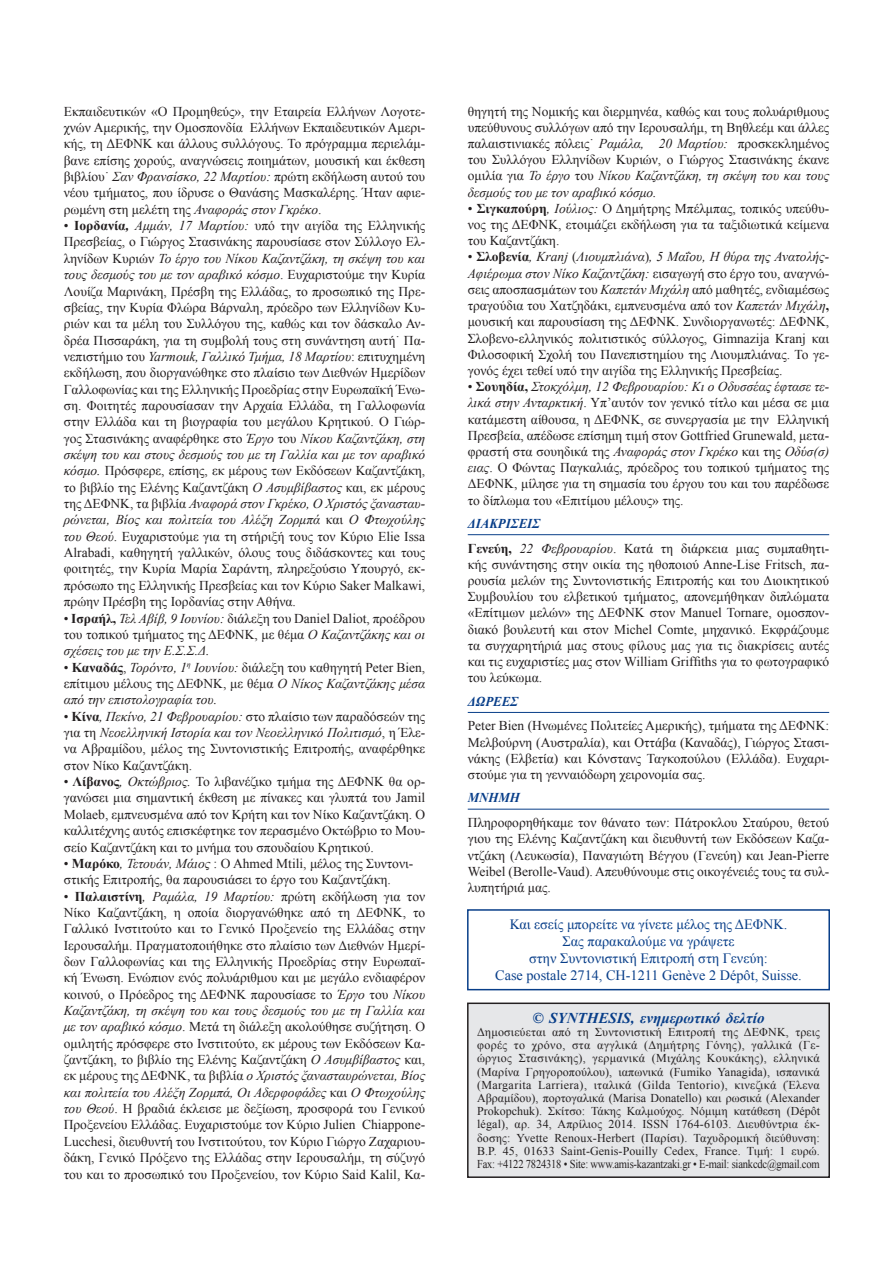
<style>
.page{position:relative;width:893px;height:1263px;background:#fff}
.page>*{position:absolute;margin:0;border:0;box-sizing:border-box;transform-origin:0 0}
.t1{font:italic 700 15px "Times New Roman";color:#083e89}
.t2{font:14.25px/17.1px "Times New Roman";color:#083e89;text-align:center}
.t3{font:13.5px/16.4px "Times New Roman";color:#231f20;text-align:justify}
.t4{font:italic 13.5px/16.4px "Times New Roman";color:#231f20;text-align:justify}
.t5{font:italic 700 13.5px "Times New Roman";color:#083e89;scale:.95 1}
.t6{font:12px/13.2px "Times New Roman";letter-spacing:-.02em;color:#231f20;text-align:justify}
.s1{font-style:italic}
.s2{font-weight:700}
.s3{font-weight:700;font-style:italic}
.s4{font-style:normal}
.s5{font-weight:700;font-style:normal}
.s6{font-weight:700;font-style:italic;color:#083e89}
</style>
<div class="page">
<hr style="left:468px;top:534px;width:361px;height:1px;background:#083e89">
<hr style="left:468px;top:712px;width:361px;height:1px;background:#083e89">
<hr style="left:468px;top:809px;width:361px;height:1px;background:#083e89">
<div style="left:468px;top:1003px;width:361px;height:174px;background:#e6e7e9"></div>
<div style="left:467px;top:1002px;width:363px;height:176px;border:2px solid #231f20"></div>
<div style="left:467px;top:909px;width:363px;height:81px;border:2px solid #083e89"></div>
<p class="t3" style="left:64px;top:103px;width:363px">Εκπαιδευτικών «Ο Προμηθεύς», την Εταιρεία Ελλήνων Λογοτε&shy;χνών Αμερικής, την Ομοσπονδία Ελλήνων Εκπαιδευτικών Αμερι&shy;κής, τη ΔΕΦΝΚ και άλλους συλλόγους. Το πρόγραμμα περιελάμ&shy;βανε επίσης χορούς, αναγνώσεις ποιημάτων, μουσική και έκθεση βιβλίου˙ <span class="s1">Σαν Φρανσίσκο, 22 Μαρτίου:</span> πρώτη εκδήλωση αυτού του νέου τμήματος, που ίδρυσε ο Θανάσης Μασκαλέρης. Ήταν αφιε&shy;ρωμένη στη μελέτη της <span class="s1">Αναφοράς στον Γκρέκο</span>.</p>
<p class="t3" style="left:64px;top:217px;width:363px">• <span class="s2">Ιορδανία</span><span class="s3">,</span> <span class="s1">Αμμάν, 17 Μαρτίου:</span> υπό την αιγίδα της Ελληνικής Πρεσβείας, ο Γιώργος Στασινάκης παρουσίασε στον Σύλλογο Ελ&shy;ληνίδων Κυριών <span class="s1">Το έργο του Νίκου Καζαντζάκη, τη σκέψη του και τους δεσμούς του με τον αραβικό κόσμο</span>. Ευχαριστούμε την Κυρία Λουίζα Μαρινάκη, Πρέσβη της Ελλάδας, το προσωπικό της Πρε&shy;σβείας, την Κυρία Φλώρα Βάρναλη, πρόεδρο των Ελληνίδων Κυ&shy;ριών και τα μέλη του Συλλόγου της, καθώς και τον δάσκαλο Αν&shy;δρέα Πισσαράκη, για τη συμβολή τους στη συνάντηση αυτή˙ Πα&shy;νεπιστήμιο του <span class="s1">Yarmouk, Γαλλικό Τμήμα, 18 Μαρτίου</span>: επιτυχημένη εκδήλωση, που διοργανώθηκε στο πλαίσιο των Διεθνών Ημερίδων Γαλλοφωνίας και της Ελληνικής Προεδρίας στην Ευρωπαϊκή Ένω&shy;ση. Φοιτητές παρουσίασαν την Αρχαία Ελλάδα, τη Γαλλοφωνία στην Ελλάδα και τη βιογραφία του μεγάλου Κρητικού. Ο Γιώρ&shy;γος Στασινάκης αναφέρθηκε στο <span class="s1">Έργο</span> του <span class="s1">Νίκου Καζαντζάκη, στη σκέψη του και στους δεσμούς του με τη Γαλλία και με τον αραβικό κόσμο.</span> Πρόσφερε, επίσης, εκ μέρους των Εκδόσεων Καζαντζάκη, το βιβλίο της Ελένης Καζαντζάκη <span class="s1">Ο Ασυμβίβαστος</span> και, εκ μέρους της ΔΕΦΝΚ, τα βιβλία <span class="s1">Αναφορά στον Γκρέκο, Ο Χριστός ξανασταυ&shy;ρώνεται, Βίος και πολιτεία του Αλέξη Ζορμπά</span> και <span class="s1">Ο Φτωχούλης του Θεού</span>. Ευχαριστούμε για τη στήριξή τους τον Κύριο Elie Issa Alrabadi, καθηγητή γαλλικών, όλους τους διδάσκοντες και τους φοιτητές, την Κυρία Μαρία Σαράντη, πληρεξούσιο Υπουργό, εκ&shy;πρόσωπο της Ελληνικής Πρεσβείας και τον Κύριο Saker Malkawi, πρώην Πρέσβη της Ιορδανίας στην Αθήνα.</p>
<p class="t3" style="left:64px;top:610px;width:363px">• <span class="s2">Ισραήλ,</span> <span class="s1">Τελ Αβίβ, 9 Ιουνίου:</span> διάλεξη του Daniel Daliot, προέδρου του τοπικού τμήματος της ΔΕΦΝΚ, με θέμα <span class="s1">Ο Καζαντζάκης και οι σχέσεις του με την Ε.Σ.Σ.Δ.</span></p>
<p class="t4" style="left:64px;top:659px;width:363px"><span class="s4">•</span> <span class="s5">Καναδάς</span><span class="s4">,</span> Τορόντο, 1<sup>η</sup> Ιουνίου: <span class="s4">διάλεξη του καθηγητή Peter Bien, επίτιμου μέλους της ΔΕΦΝΚ, με θέμα</span> Ο Νίκος Καζαντζάκης μέσα από την επιστολογραφία του.</p>
<p class="t3" style="left:64px;top:708px;width:363px">• <span class="s2">Κίνα</span><span class="s1">, Πεκίνο, 21 Φεβρουαρίου:</span> στο πλαίσιο των παραδόσεών της για τη <span class="s1">Νεοελληνική Ιστορία και τον Νεοελληνικό Πολιτισμό</span>, η Έλε&shy;να Αβραμίδου, μέλος της Συντονιστικής Επιτροπής, αναφέρθηκε στον Νίκο Καζαντζάκη.</p>
<p class="t3" style="left:64px;top:773px;width:363px">• <span class="s2">Λίβανος</span><span class="s1">, Οκτώβριος.</span> Το λιβανέζικο τμήμα της ΔΕΦΝΚ θα ορ&shy;γανώσει μια σημαντική έκθεση με πίνακες και γλυπτά του Jamil Molaeb, εμπνευσμένα από τον Κρήτη και τον Νίκο Καζαντζάκη. Ο καλλιτέχνης αυτός επισκέφτηκε τον περασμένο Οκτώβριο το Μου&shy;σείο Καζαντζάκη και το μνήμα του σπουδαίου Κρητικού.</p>
<p class="t3" style="left:64px;top:855px;width:351px">• <span class="s2">Μαρόκο</span><span class="s1">, Τετουάν, Μάιος</span> : Ο Ahmed Mtili, μέλος της Συντονι&shy;στικής Επιτροπής, θα παρουσιάσει το έργο του Καζαντζάκη.</p>
<p class="t3" style="left:64px;top:888px;width:363px">• <span class="s2">Παλαιστίνη</span><span class="s1">, Ραμάλα, 19 Μαρτίου:</span> πρώτη εκδήλωση για τον Νίκο Καζαντζάκη, η οποία διοργανώθηκε από τη ΔΕΦΝΚ, το Γαλλικό Ινστιτούτο και το Γενικό Προξενείο της Ελλάδας στην Ιερουσαλήμ. Πραγματοποιήθηκε στο πλαίσιο των Διεθνών Ημερί&shy;δων Γαλλοφωνίας και της Ελληνικής Προεδρίας στην Ευρωπαϊ&shy;κή Ένωση. Ενώπιον ενός πολυάριθμου και με μεγάλο ενδιαφέρον κοινού, ο Πρόεδρος της ΔΕΦΝΚ παρουσίασε το <span class="s1">Έργο</span> του <span class="s1">Νίκου Καζαντζάκη, τη σκέψη του και τους δεσμούς του με τη Γαλλία και με τον αραβικό κόσμο</span>. Μετά τη διάλεξη ακολούθησε συζήτηση. Ο ομιλητής πρόσφερε στο Ινστιτούτο, εκ μέρους των Εκδόσεων Κα&shy;ζαντζάκη, το βιβλίο της Ελένης Καζαντζάκη <span class="s1">Ο Ασυμβίβαστος</span> και, εκ μέρους της ΔΕΦΝΚ, τα βιβλία <span class="s1">ο Χριστός ξανασταυρώνεται, Βίος και πολιτεία του Αλέξη Ζορμπά, Οι Αδερφοφάδες</span> και <span class="s1">Ο Φτωχούλης του Θεού</span>. Η βραδιά έκλεισε με δεξίωση, προσφορά του Γενικού Προξενείου Ελλάδας. Ευχαριστούμε τον Κύριο Julien Chiappone-Lucchesi, διευθυντή του Ινστιτούτου, τον Κύριο Γιώργο Ζαχαριου&shy;δάκη, Γενικό Πρόξενο της Ελλάδας στην Ιερουσαλήμ, τη σύζυγό του και το προσωπικό του Προξενείου, τον Κύριο Said Kalil, Κα-</p>
<p class="t3" style="left:468px;top:103px;width:363px">θηγητή της Νομικής και διερμηνέα, καθώς και τους πολυάριθμους υπεύθυνους συλλόγων από την Ιερουσαλήμ, τη Βηθλεέμ και άλλες παλαιστινιακές πόλεις˙ <span class="s1">Ραμάλα, 20 Μαρτίου:</span> προσκεκλημένος του Συλλόγου Ελληνίδων Κυριών, ο Γιώργος Στασινάκης έκανε ομιλία για <span class="s1">Το έργο</span> του <span class="s1">Νίκου Καζαντζάκη, τη σκέψη του και τους δεσμούς του με τον αραβικό κόσμο.</span></p>
<p class="t3" style="left:468px;top:200px;width:363px">• <span class="s2">Σιγκαπούρη</span><span class="s1">, Ιούλιος:</span> Ο Δημήτρης Μπέλμπας, τοπικός υπεύθυ&shy;νος της ΔΕΦΝΚ, ετοιμάζει εκδήλωση για τα ταξιδιωτικά κείμενα του Καζαντζάκη.</p>
<p class="t3" style="left:468px;top:249px;width:363px">• <span class="s2">Σλοβενία</span><span class="s1">, Kranj</span> (<span class="s1">Λιουμπλιάνα</span>)<span class="s1">, 5 Μαΐου, Η θύρα της Ανατολής-Αφιέρωμα στον Νίκο Καζαντζάκη:</span> εισαγωγή στο έργο του, αναγνώ&shy;σεις αποσπασμάτων του <span class="s1">Καπετάν Μιχάλη</span> από μαθητές, ενδιαμέσως τραγούδια του Χατζηδάκι, εμπνευσμένα από τον <span class="s1">Καπετάν Μιχάλη</span><span class="s2">, </span>μουσική και παρουσίαση της ΔΕΦΝΚ. Συνδιοργανωτές: ΔΕΦΝΚ, Σλοβενο-ελληνικός πολιτιστικός σύλλογος, Gimnazija Kranj και Φιλοσοφική Σχολή του Πανεπιστημίου της Λιουμπλιάνας. Το γε&shy;γονός έχει τεθεί υπό την αιγίδα της Ελληνικής Πρεσβείας.</p>
<p class="t3" style="left:468px;top:378px;width:363px">• <span class="s2">Σουηδία,</span> <span class="s1">Στοκχόλμη, 12 Φεβρουαρίου: Κι ο Οδυσσέας έφτασε τε&shy;λικά στην Ανταρκτική</span>. Υπ’αυτόν τον γενικό τίτλο και μέσα σε μια κατάμεστη αίθουσα, η ΔΕΦΝΚ, σε συνεργασία με την Ελληνική Πρεσβεία, απέδωσε επίσημη τιμή στον Gottfried Grunewald, μετα&shy;φραστή στα σουηδικά της <span class="s1">Αναφοράς στον Γκρέκο</span> και της <span class="s1">Οδύσ(σ) ειας</span>. Ο Φώντας Παγκαλιάς, πρόεδρος του τοπικού τμήματος της ΔΕΦΝΚ, μίλησε για τη σημασία του έργου του και του παρέδωσε το δίπλωμα του «Επιτίμου μέλους» της.</p>
<p class="t3" style="left:468px;top:511px;width:363px;line-height:24.8px"><span class="s6">ΔΙΑΚΡΙΣΕΙΣ<br></span><span class="s2">Γενεύη,</span> <span class="s1">22 Φεβρουαρίου</span>. Κατά τη διάρκεια μιας συμπαθητι-</p>
<p class="t3" style="left:468px;top:556px;width:363px">κής συνάντησης στην οικία της ηθοποιού Anne-Lise Fritsch, πα&shy;ρουσία μελών της Συντονιστικής Επιτροπής και του Διοικητικού Συμβουλίου του ελβετικού τμήματος, απονεμήθηκαν διπλώματα «Επίτιμων μελών» της ΔΕΦΝΚ στον Manuel Tornare, ομοσπον&shy;διακό βουλευτή και στον Michel Comte, μηχανικό. Εκφράζουμε τα συγχαρητήριά μας στους φίλους μας για τις διακρίσεις αυτές και τις ευχαριστίες μας στον William Griffiths για το φωτογραφικό του λεύκωμα.</p>
<p class="t5" style="left:468px;top:692px;width:55px">ΔΩΡΕΕΣ</p>
<p class="t3" style="left:468px;top:717px;width:363px">Peter Bien (Ηνωμένες Πολιτείες Αμερικής), τμήματα της ΔΕΦΝΚ:<br>Μελβούρνη (Αυστραλία), και Οττάβα (Καναδάς), Γιώργος Στασι&shy;νάκης (Ελβετία) και Κόνστανς Ταγκοπούλου (Ελλάδα). Ευχαρι&shy;στούμε για τη γενναιόδωρη χειρονομία σας.</p>
<p class="t5" style="left:468px;top:788px;width:56px">ΜΝΗΜΗ</p>
<p class="t3" style="left:468px;top:814px;width:363px">Πληροφορηθήκαμε τον θάνατο των: Πάτροκλου Σταύρου, θετού γιου της Ελένης Καζαντζάκη και διευθυντή των Εκδόσεων Καζα&shy;ντζάκη (Λευκωσία), Παναγιώτη Βέγγου (Γενεύη) και Jean-Pierre Weibel (Berolle-Vaud). Απευθύνουμε στις οικογένειές τους τα συλ&shy;λυπητήριά μας.</p>
<p class="t2" style="left:495px;top:915px;width:308px">Και εσείς μπορείτε να γίνετε μέλος της ΔΕΦΝΚ.<br>Σας παρακαλούμε να γράψετε<br>στην Συντονιστική Επιτροπή στη Γενεύη:<br>Case postale 2714, CH-1211 Genève 2 Dépôt, Suisse.</p>
<p class="t1" style="left:532px;top:1007px;width:234px">© SYNTHESIS, ενημερωτικό δελτίο</p>
<p class="t6" style="left:477px;top:1025px;width:344px">Δημοσιεύεται από τη Συντονιστική Επιτροπή της ΔΕΦΝΚ, τρεις φορές το χρόνο, στα αγγλικά (Δημήτρης Γόνης), γαλλικά (Γε&shy;ώργιoς Στασινάκης), γερμανικά (Μιχάλης Κουκάκης), ελληνικά (Μαρίνα Γρηγοροπούλου), ιαπωνικά (Fumiko Yanagida), ισπανικά (Margarita Larriera), ιταλικά (Gilda Tentorio), κινεζικά (Έλενα Αβραμίδου), πορτογαλικά (Marisa Donatello) και ρωσικά (Alexander Prokopchuk). Σκίτσο: Τάκης Καλμούχος. Νόμιμη κατάθεση (Dépôt légal), αρ. 34, Απρίλιος 2014. ΙSSN 1764-6103. Διευθύντρια έκ&shy;δοσης: Yvette Renoux-Herbert (Παρίσι). Ταχυδρομική διεύθυνση:<br>B.P. 45, 01633 Saint-Genis-Pouilly Cedex, France. Τιμή: 1 ευρώ.<br>Fax: +4122 7824318 • Site: www.amis-kazantzaki.gr • Ε-mail: siankcdc@gmail.com</p>
</div>
